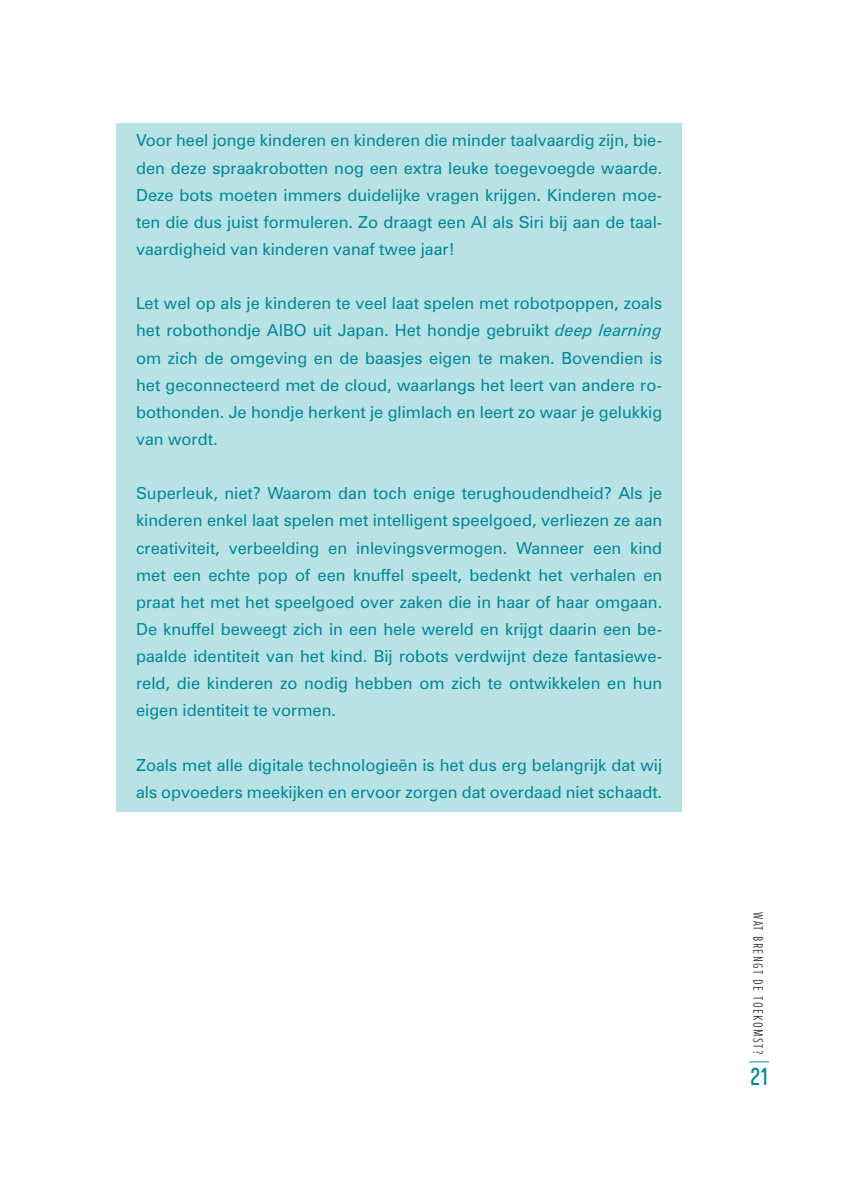
<style>
.page{position:relative;width:848px;height:1195px;background:#fff}
.page>*{position:absolute;margin:0;border:0;box-sizing:border-box;transform-origin:0 0}
.t1{font:24.5px "Kapra Neue";color:#008898}
.t2{font:16.62px/27.1px "Zurich BT";color:#008898;text-align:justify}
.t3{font:300 14px "Proxima Nova Ex Cn";letter-spacing:.1em;color:#231f20}
.s1{font-style:italic}
</style>
<div class="page">
<svg style="left:749px;top:1061px;width:19px;height:1px"></svg>
<div style="left:116px;top:124px;width:566px;height:145px;background:#b9e2e5"></div>
<div style="left:116px;top:259px;width:566px;height:37px;background:#b9e2e5"></div>
<div style="left:116px;top:287px;width:566px;height:172px;background:#b9e2e5"></div>
<div style="left:116px;top:449px;width:566px;height:37px;background:#b9e2e5"></div>
<div style="left:116px;top:476px;width:566px;height:254px;background:#b9e2e5"></div>
<div style="left:116px;top:721px;width:566px;height:36px;background:#b9e2e5"></div>
<div style="left:116px;top:748px;width:566px;height:63px;background:#b9e2e5"></div>
<p class="t2" style="left:136px;top:127px;width:527px">Voor heel jonge kinderen en kinderen die minder taalvaardig zijn, bie&shy;den deze spraakrobotten nog een extra leuke toegevoegde waarde.<br>Deze bots moeten immers duidelijke vragen krijgen. Kinderen moe&shy;ten die dus juist formuleren. Zo draagt een AI als Siri bij aan de taal&shy;vaardigheid van kinderen vanaf twee jaar!</p>
<p class="t2" style="left:136px;top:290px;width:527px">Let wel op als je kinderen te veel laat spelen met robotpoppen, zoals het robothondje AIBO uit Japan. Het hondje gebruikt <span class="s1">deep learning </span>om zich de omgeving en de baasjes eigen te maken. Bovendien is het geconnecteerd met de cloud, waarlangs het leert van andere ro&shy;bothonden. Je hondje herkent je glimlach en leert zo waar je gelukkig van wordt.</p>
<p class="t2" style="left:136px;top:479px;width:527px">Superleuk, niet? Waarom dan toch enige terughoudendheid? Als je kinderen enkel laat spelen met intelligent speelgoed, verliezen ze aan creativiteit, verbeelding en inlevingsvermogen. Wanneer een kind met een echte pop of een knuffel speelt, bedenkt het verhalen en praat het met het speelgoed over zaken die in haar of haar omgaan.<br>De knuffel beweegt zich in een hele wereld en krijgt daarin een be&shy;paalde identiteit van het kind. Bij robots verdwijnt deze fantasiewe&shy;reld, die kinderen zo nodig hebben om zich te ontwikkelen en hun eigen identiteit te vormen.</p>
<p class="t2" style="left:136px;top:751px;width:527px">Zoals met alle digitale technologieën is het dus erg belangrijk dat wij als opvoeders meekijken en ervoor zorgen dat overdaad niet schaadt.</p>
<p class="t3" style="left:764px;top:912px;width:144px;rotate:90deg">WAT BRENGT DE TOEKOMST?</p>
<h1 class="t1" style="left:750px;top:1061px;width:19px">21</h1>
</div>
